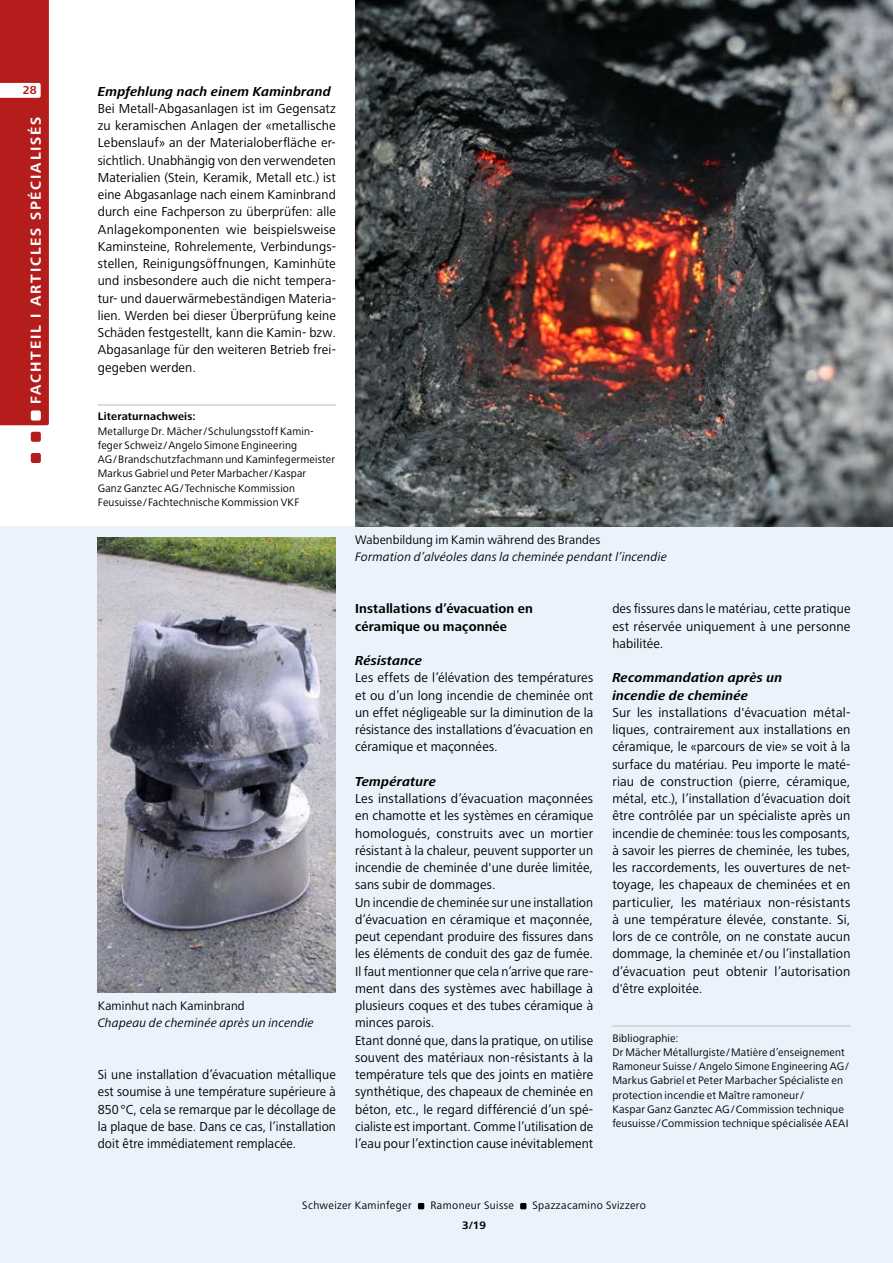
<style>
.page{position:relative;width:893px;height:1263px;background:#fff}
.page>*{position:absolute;margin:0;border:0;box-sizing:border-box;transform-origin:0 0}
.t1{font:700 15px "Frutiger Next LT";letter-spacing:.125em;color:#fff}
.t2{font:13.5px/17.2px "Frutiger Next LT";letter-spacing:.01em;color:#000;text-align:justify}
.t3{font:italic 700 13.5px/17.2px "Frutiger Next LT";letter-spacing:.015em;color:#000}
.t4{font:700 13.5px/17.2px "Frutiger Next LT";letter-spacing:.01em;color:#000}
.t5{font:italic 12.75px "Frutiger Next LT";letter-spacing:.01em;color:#000}
.t6{font:12.75px "Frutiger Next LT";letter-spacing:.01em;color:#000}
.t7{font:700 12px "Frutiger Next LT";color:#b51d1c}
.t8{font:11.25px/14.2px "Frutiger Next LT";letter-spacing:.015em;color:#000}
.t9{font:11.25px "Frutiger Next LT";letter-spacing:.035em;color:#000}
.t10{font:700 11.25px "Frutiger Next LT";letter-spacing:.015em;color:#000}
.s1{color:#0069b4}
</style>
<div class="page">
<div style="left:31px;top:432px;width:10px;height:10px;background:#b51d1c;border-radius:2px"></div>
<div style="left:31px;top:453px;width:10px;height:10px;background:#b51d1c;border-radius:2px"></div>
<div style="left:0;top:0;width:49px;height:425px;background:#b51d1c"></div>
<div style="left:0;top:527px;width:893px;height:736px;background:#eaf3fc"></div>
<svg style="left:418px;top:1203px;width:6px;height:6px"></svg>
<svg style="left:520px;top:1203px;width:6px;height:6px"></svg>
<img style="left:355px;top:0;width:538px;height:527px">
<hr style="left:98px;top:404px;width:238px;height:2px;background:#c5c6c6">
<hr style="left:612px;top:1025px;width:238px;height:2px;background:#c5c6c6">
<img style="left:98px;top:538px;width:238px;height:455px">
<p class="t7" style="left:23px;top:84px;width:15px">2 8<span class="s1">6</span></p>
<p class="t1" style="left:28px;top:404px;width:289px;rotate:-90deg">FACHTEIL I ARTICLES SPÉCIALISÉS</p>
<p class="t3" style="left:98px;top:83px;width:235px">Empfehlung nach einem Kaminbrand</p>
<p class="t2" style="left:98px;top:100px;width:240px">Bei Metall-Abgasanlagen ist im Gegensatz zu keramischen Anlagen der «metallische Lebenslauf» an der Materialoberfläche er&shy;sichtlich. Unabhängig von den verwendeten Materialien (Stein, Keramik, Metall etc.) ist eine Abgasanlage nach einem Kaminbrand durch eine Fachperson zu überprüfen: alle Anlagekomponenten wie beispielsweise Kaminsteine, Rohrelemente, Verbindungs&shy;stellen, Reinigungsöffnungen, Kaminhüte und insbesondere auch die nicht tempera&shy;tur- und dauerwärmebeständigen Materia&shy;lien. Werden bei dieser Überprüfung keine Schäden festgestellt, kann die Kamin- bzw.<br>Abgasanlage für den weiteren Betrieb frei&shy;gegeben werden.</p>
<p class="t10" style="left:98px;top:410px;width:99px">Literaturnachweis:</p>
<p class="t8" style="left:98px;top:424px;width:239px">Metallurge Dr. Mächer/ Schulungsstoff Kamin&shy;feger Schweiz /Angelo Simone Engineering<br>AG/ -Brandschutzfachmann und Kaminfegermeister Markus Gabriel und Peter Marbacher/ -Kaspar<br>Ganz Ganztec AG/ Technische Kommission Feusuisse / Fachtechnische Kommission VKF</p>
<p class="t6" style="left:98px;top:999px;width:148px">Kaminhut nach Kaminbrand</p>
<p class="t5" style="left:98px;top:1016px;width:218px">Chapeau de cheminée après un incendie</p>
<p class="t2" style="left:98px;top:1066px;width:240px">Si une installation d’évacuation métallique est soumise à une température supérieure à 850°C, cela se remarque par le décollage de la plaque de base. Dans ce cas, l’installation doit être immédiatement remplacée.</p>
<p class="t6" style="left:355px;top:533px;width:247px">Wabenbildung im Kamin während des Brandes</p>
<p class="t5" style="left:355px;top:550px;width:313px">Formation d’alvéoles dans la cheminée pendant l’incendie</p>
<p class="t4" style="left:355px;top:600px;width:179px">Installations d’évacuation en céramique ou maçonnée</p>
<p class="t3" style="left:355px;top:652px;width:69px">Résistance</p>
<p class="t2" style="left:355px;top:669px;width:240px">Les effets de l’élévation des températures et ou d’un long incendie de cheminée ont un effet négligeable sur la diminution de la résistance des installations d’évacuation en céramique et maçonnées.</p>
<p class="t3" style="left:355px;top:773px;width:82px">Température</p>
<p class="t2" style="left:355px;top:790px;width:240px;text-align:left">Les installations d’évacuation maçonnées en chamotte et les systèmes en céramique homologués, construits avec un mortier résistant à la chaleur, peuvent supporter un incendie de cheminée d'une durée limitée, sans subir de dommages.<br>Un incendie de cheminée sur une installation d’évacuation en céramique et maçonnée, peut cependant produire des fissures dans les éléments de conduit des gaz de fumée.<br>Il faut mentionner que cela n’arrive que rare&shy;ment dans des systèmes avec habillage à plusieurs coques et des tubes céramique à minces parois.<br>Etant donné que, dans la pratique, on utilise souvent des matériaux non-résistants à la température tels que des joints en matière synthétique, des chapeaux de cheminée en béton, etc., le regard différencié d’un spé&shy;cialiste est important. Comme l’utilisation de l’eau pour l’extinction cause inévitablement</p>
<p class="t2" style="left:612px;top:600px;width:240px">des fissures dans le matériau, cette pratique est réservée uniquement à une personne habilitée.</p>
<p class="t3" style="left:612px;top:669px;width:171px">Recommandation après un incendie de cheminée</p>
<p class="t2" style="left:612px;top:704px;width:240px">Sur les installations d'évacuation métal&shy;liques, contrairement aux installations en céramique, le «parcours de vie» se voit à la surface du matériau. Peu importe le maté&shy;riau de construction (pierre, céramique, métal, etc.), l’installation d’évacuation doit être contrôlée par un spécialiste après un incendie de cheminée: tous les composants, à savoir les pierres de cheminée, les tubes, les raccordements, les ouvertures de net&shy;toyage, les chapeaux de cheminées et en particulier, les matériaux non-résistants à une température élevée, constante. Si, lors de ce contrôle, on ne constate aucun dommage, la cheminée et/ou l’installation d’évacuation peut obtenir l’autorisation d'être exploitée.</p>
<p class="t8" style="left:612px;top:1031px;width:238px">Bibliographie:<br>Dr Mächer Métallurgiste/Matière d’enseignement Ramoneur Suisse / Angelo Simone Engineering AG/ Markus Gabriel et Peter Marbacher Spécialiste en protection incendie et Maître ramoneur/<br>Kaspar Ganz Ganztec AG/Commission technique feusuisse/Commission technique spécialisée AEAI</p>
<p class="t9" style="left:302px;top:1199px;width:111px">Schweizer Kaminfeger</p>
<p class="t9" style="left:430px;top:1199px;width:85px">Ramoneur Suisse</p>
<p class="t9" style="left:533px;top:1199px;width:115px">Spazzacamino Svizzero</p>
<p class="t10" style="left:462px;top:1219px;width:25px">3/19</p>
</div>
